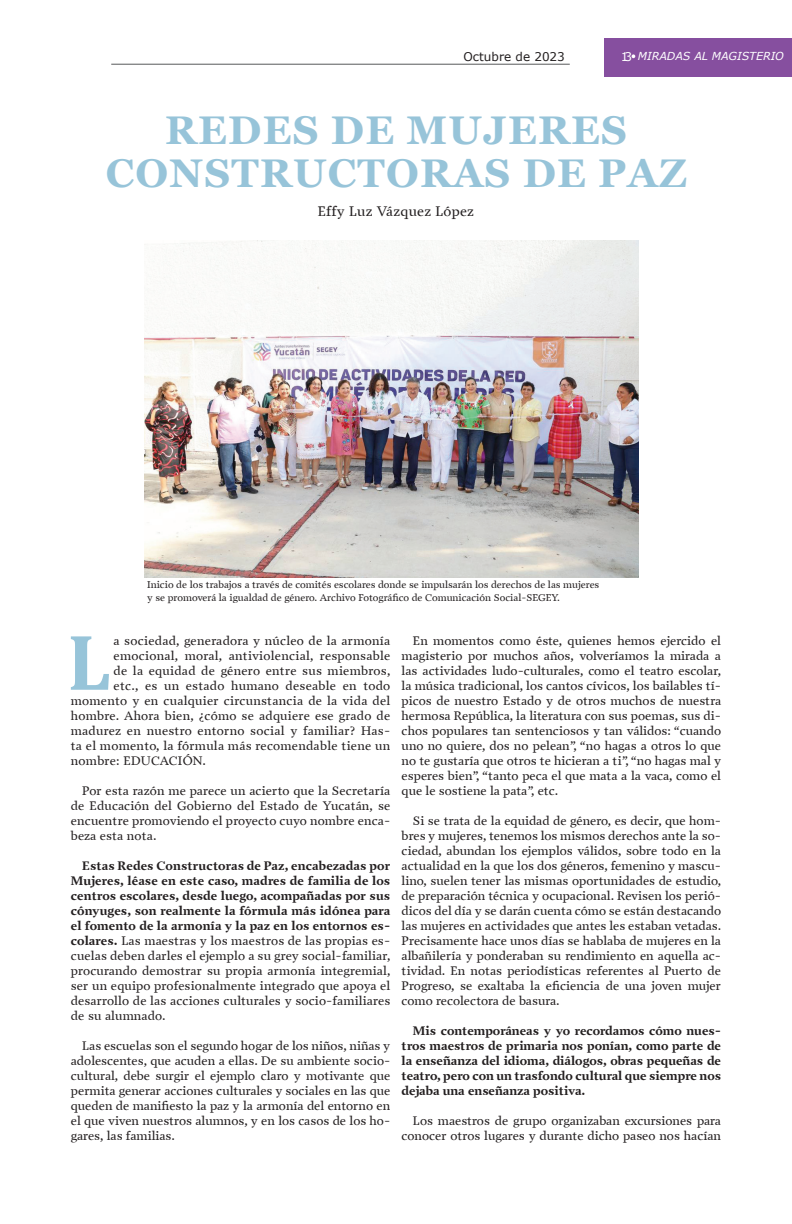
<style>
.page{position:relative;width:792px;height:1224px;background:#fff}
.page>*{position:absolute;margin:0;border:0;box-sizing:border-box;transform-origin:0 0}
.t1{font:700 80px "Cambria";color:#97c4d9}
.t2{font:700 40px "Georgia";letter-spacing:.03em;color:#97c4d9}
.t3{font:14px "Prensa";letter-spacing:.02em;color:#231f20}
.t4{font:12.5px/15px "Prensa";letter-spacing:.01em;color:#231f20;text-align:justify}
.t5{font:700 12.5px/15px "Prensa";color:#231f20;text-align:justify}
.t6{font:12px "Verdana";color:#231f20}
.t7{font:italic 11px "Verdana";color:#fff}
.t8{font:10px/13px "Prensa";color:#231f20}
.s1{font-style:normal;font-size:12px}
.s2{font-weight:700}
</style>
<div class="page">
<hr style="left:111px;top:64px;width:459px;height:1px;background:#57585a">
<div style="left:604px;top:39px;width:188px;height:38px;background:#864f9f"></div>
<svg style="left:632px;top:54px;width:3px;height:4px"></svg>
<img style="left:144px;top:240px;width:495px;height:338px">
<p class="t6" style="left:464px;top:48px;width:103px">Octubre de 2023</p>
<p class="t7" style="left:621px;top:49px;width:165px"><span class="s1">13</span> MIRADAS AL MAGISTERIO</p>
<h2 class="t2" style="left:165px;top:104px;width:64px">REDES</h2>
<h2 class="t2" style="left:331px;top:104px;width:208px">DE MUJERES</h2>
<h2 class="t2" style="left:106px;top:147px;width:96px">CONSTRUCT</h2>
<h2 class="t2" style="left:386px;top:147px;width:65px">ORAS</h2>
<h2 class="t2" style="left:523px;top:147px;width:106px">DE PAZ</h2>
<p class="t3" style="left:318px;top:203px;width:158px">Effy Luz Vázquez López</p>
<p class="t8" style="left:147px;top:578px;width:454px">Inicio de los trabajos a través de comités escolares donde se impulsarán los derechos de las mujeres y se promoverá la igualdad de género. Archivo Fotográfico de Comunicación Social-SEGEY.</p>
<h1 class="t1" style="left:67px;top:606px;width:46px">L</h1>
<p class="t4" style="left:114px;top:633px;width:278px">a sociedad, generadora y núcleo de la armonía</p>
<p class="t4" style="left:114px;top:648px;width:278px">emocional, moral, antiviolencial, responsable</p>
<p class="t4" style="left:114px;top:663px;width:278px">de la equidad de género entre sus miembros,</p>
<p class="t4" style="left:114px;top:678px;width:278px">etc., es un estado humano deseable en todo</p>
<p class="t4" style="left:71px;top:693px;width:321px">momento y en cualquier circunstancia de la vida del</p>
<p class="t4" style="left:71px;top:708px;width:321px">hombre. Ahora bien, ¿cómo se adquiere ese grado de</p>
<p class="t4" style="left:71px;top:723px;width:321px">madurez en nuestro entorno social y familiar? Has-</p>
<p class="t4" style="left:71px;top:738px;width:321px">ta el momento, la fórmula más recomendable tiene un</p>
<p class="t4" style="left:71px;top:753px;width:137px">nombre: EDUCACIÓN.</p>
<p class="t4" style="left:71px;top:783px;width:321px;text-indent:11px">Por esta razón me parece un acierto que la Secretaría de Educación del Gobierno del Estado de Yucatán, se encuentre promoviendo el proyecto cuyo nombre enca&shy;beza esta nota.</p>
<p class="t4" style="left:71px;top:858px;width:321px;text-indent:11px"><span class="s2">Estas Redes Constructoras de Paz, encabezadas por Mujeres, léase en este caso, madres de familia de los centros escolares, desde luego, acompañadas por sus cónyuges, son realmente la fórmula más idónea para el fomento de la armonía y la paz en los entornos es&shy;colares.</span> Las maestras y los maestros de las propias es&shy;cuelas deben darles el ejemplo a su grey social-familiar, procurando demostrar su propia armonía integremial, ser un equipo profesionalmente integrado que apoya el desarrollo de las acciones culturales y socio-familiares de su alumnado.</p>
<p class="t4" style="left:71px;top:1038px;width:321px;text-indent:11px">Las escuelas son el segundo hogar de los niños, niñas y adolescentes, que acuden a ellas. De su ambiente socio&shy;cultural, debe surgir el ejemplo claro y motivante que permita generar acciones culturales y sociales en las que queden de manifiesto la paz y la armonía del entorno en el que viven nuestros alumnos, y en los casos de los ho&shy;gares, las familias.</p>
<p class="t4" style="left:402px;top:633px;width:321px;text-indent:11px">En momentos como éste, quienes hemos ejercido el magisterio por muchos años, volveríamos la mirada a las actividades ludo-culturales, como el teatro escolar, la música tradicional, los cantos cívicos, los bailables tí&shy;picos de nuestro Estado y de otros muchos de nuestra hermosa República, la literatura con sus poemas, sus di&shy;chos populares tan sentenciosos y tan válidos: “cuando uno no quiere, dos no pelean”, “no hagas a otros lo que no te gustaría que otros te hicieran a ti”, “no hagas mal y esperes bien”, “tanto peca el que mata a la vaca, como el que le sostiene la pata”, etc.</p>
<p class="t4" style="left:402px;top:813px;width:321px;text-indent:11px">Si se trata de la equidad de género, es decir, que hom&shy;bres y mujeres, tenemos los mismos derechos ante la so&shy;ciedad, abundan los ejemplos válidos, sobre todo en la actualidad en la que los dos géneros, femenino y mascu&shy;lino, suelen tener las mismas oportunidades de estudio, de preparación técnica y ocupacional. Revisen los perió&shy;dicos del día y se darán cuenta cómo se están destacando las mujeres en actividades que antes les estaban vetadas.<br>Precisamente hace unos días se hablaba de mujeres en la albañilería y ponderaban su rendimiento en aquella ac&shy;tividad. En notas periodísticas referentes al Puerto de Progreso, se exaltaba la eficiencia de una joven mujer como recolectora de basura.</p>
<p class="t5" style="left:402px;top:1023px;width:321px;text-indent:11px">Mis contemporáneas y yo recordamos cómo nues&shy;tros maestros de primaria nos ponían, como parte de la enseñanza del idioma, diálogos, obras pequeñas de teatro, pero con un trasfondo cultural que siempre nos dejaba una enseñanza positiva.</p>
<p class="t4" style="left:402px;top:1113px;width:321px;text-align:right">Los maestros de grupo organizaban excursiones para conocer otros lugares y durante dicho paseo nos hacían</p>
</div>
